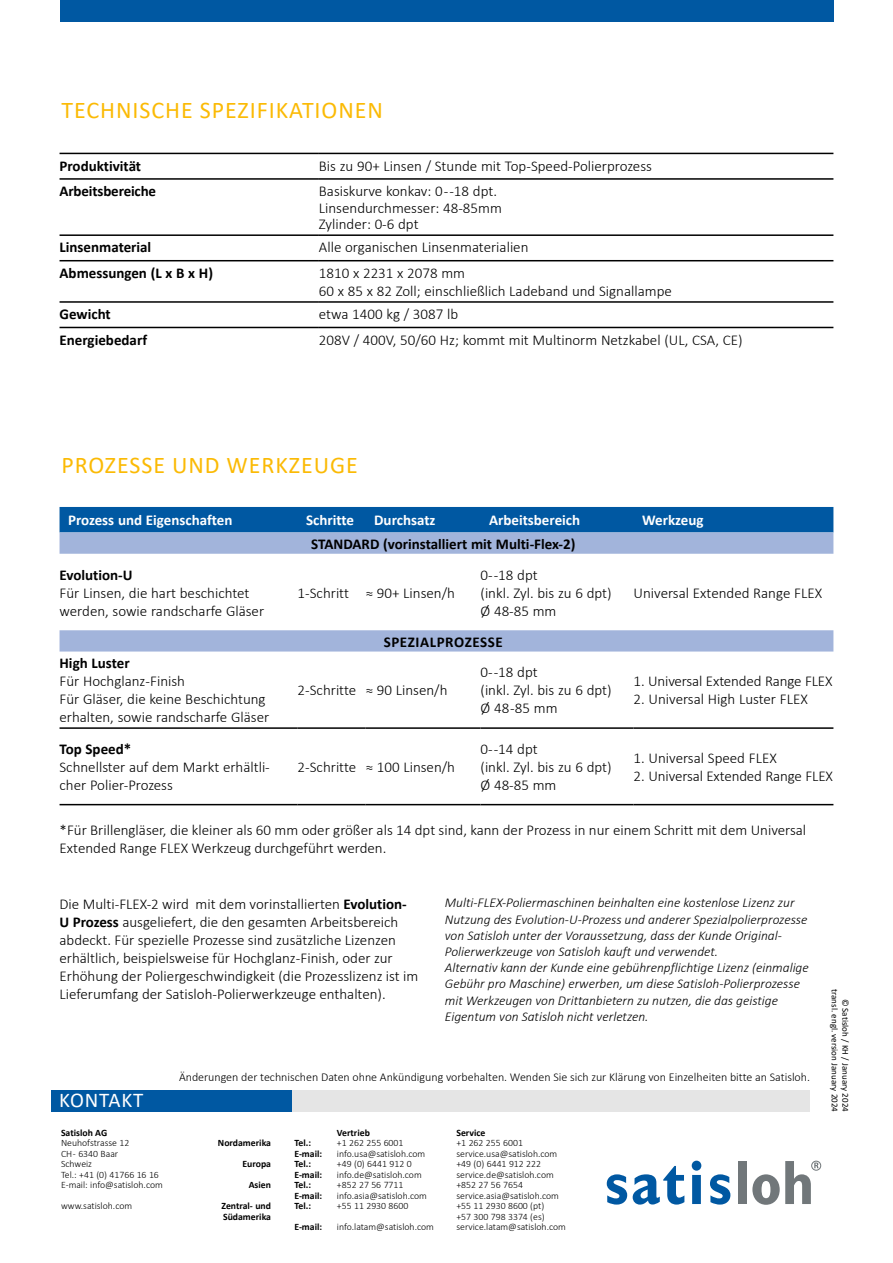
<style>
.page{position:relative;width:893px;height:1263px;background:#fff}
.page>*{position:absolute;margin:0;border:0;box-sizing:border-box;transform-origin:0 0}
.t1{font:24px "Calibri";letter-spacing:.04em;color:#fbba05}
.t2{font:21px "Calibri";letter-spacing:.04em;color:#fff}
.t3{font:300 15px/18px "Calibri";color:#000}
.t4{font:700 15px "Calibri";color:#000}
.t5{font:700 15px "Calibri";color:#fff}
.t6{font:700 15px "Calibri";letter-spacing:.04em;color:#000}
.t7{font:italic 300 13.5px/16.2px "Calibri";color:#000}
.t8{font:300 12px "Calibri";color:#000}
.t9{font:300 9.75px/10.5px "Calibri";color:#000}
.t10{font:700 9.75px/10.5px "Calibri";color:#000}
.t11{font:9px "Calibri";color:#000}
.s1{font-weight:700}
</style>
<div class="page">
<div style="left:60px;top:0;width:773px;height:21px;background:#0058a2"></div>
<div style="left:140px;top:1090px;width:670px;height:21px;background:#e5e5e5"></div>
<svg style="left:607px;top:1174px;width:20px;height:30px"></svg>
<svg style="left:633px;top:1166px;width:51px;height:38px"></svg>
<svg style="left:692px;top:1161px;width:9px;height:43px"></svg>
<svg style="left:710px;top:1174px;width:20px;height:30px"></svg>
<div style="left:738px;top:1161px;width:9px;height:43px;background:#71777a"></div>
<svg style="left:752px;top:1161px;width:67px;height:44px"></svg>
<div style="left:811px;top:1161px;width:10px;height:10px;border:1px solid #71777a;border-radius:50%"></div>
<div style="left:51px;top:1090px;width:241px;height:21px;background:#0058a2"></div>
<div style="left:60px;top:507px;width:773px;height:25px;background:#0058a2"></div>
<svg style="left:60px;top:532px;width:773px;height:119px"></svg>
<hr style="left:60px;top:727px;width:238px;height:2px;background:#000">
<hr style="left:298px;top:727px;width:68px;height:2px;background:#000">
<hr style="left:366px;top:727px;width:114px;height:2px;background:#000">
<hr style="left:480px;top:727px;width:154px;height:2px;background:#000">
<hr style="left:634px;top:727px;width:199px;height:2px;background:#000">
<hr style="left:60px;top:804px;width:238px;height:1px;background:#000">
<hr style="left:298px;top:804px;width:68px;height:1px;background:#000">
<hr style="left:366px;top:804px;width:114px;height:1px;background:#000">
<hr style="left:480px;top:804px;width:154px;height:1px;background:#000">
<hr style="left:634px;top:804px;width:199px;height:1px;background:#000">
<hr style="left:60px;top:153px;width:259px;height:1px;background:#000">
<hr style="left:319px;top:153px;width:514px;height:1px;background:#000">
<hr style="left:60px;top:178px;width:259px;height:2px;background:#000">
<hr style="left:319px;top:178px;width:514px;height:2px;background:#000">
<hr style="left:60px;top:301px;width:259px;height:2px;background:#000">
<hr style="left:319px;top:301px;width:514px;height:2px;background:#000">
<hr style="left:60px;top:327px;width:259px;height:1px;background:#000">
<hr style="left:319px;top:327px;width:514px;height:1px;background:#000">
<hr style="left:60px;top:234px;width:259px;height:2px;background:#000">
<hr style="left:319px;top:234px;width:514px;height:2px;background:#000">
<hr style="left:60px;top:260px;width:259px;height:1px;background:#000">
<hr style="left:319px;top:260px;width:514px;height:1px;background:#000">
<p class="t1" style="left:61px;top:93px;width:323px">TECHNISCHE SPEZIFIKATIONEN</p>
<p class="t4" style="left:60px;top:155px;width:83px">Produktivität</p>
<p class="t3" style="left:319px;top:157px;width:335px">Bis zu 90+ Linsen / Stunde mit Top-Speed-Polierprozess</p>
<p class="t4" style="left:60px;top:181px;width:98px">Arbeitsbereiche</p>
<p class="t3" style="left:319px;top:182px;width:180px">Basiskurve konkav: 0 - -18 dpt.</p>
<p class="t3" style="left:319px;top:199px;width:184px">Linsendurchmesser: 48-85mm</p>
<p class="t3" style="left:319px;top:215px;width:101px">Zylinder: 0-6 dpt</p>
<p class="t4" style="left:60px;top:237px;width:93px">Linsenmaterial</p>
<p class="t3" style="left:319px;top:238px;width:211px">Alle organischen Linsenmaterialien</p>
<p class="t4" style="left:60px;top:262px;width:155px">Abmessungen (L x B x H)</p>
<p class="t3" style="left:319px;top:264px;width:148px">1810 x 2231 x 2078 mm</p>
<p class="t3" style="left:319px;top:282px;width:354px">60 x 85 x 82 Zoll; einschließlich Ladeband und Signallampe</p>
<p class="t4" style="left:60px;top:304px;width:53px">Gewicht</p>
<p class="t3" style="left:319px;top:305px;width:141px">etwa 1400 kg / 3087 lb</p>
<p class="t4" style="left:60px;top:329px;width:89px">Energiebedarf</p>
<p class="t3" style="left:319px;top:331px;width:425px">208V / 400V, 50/60 Hz; kommt mit Multinorm Netzkabel (UL, CSA, CE)</p>
<p class="t1" style="left:61px;top:449px;width:298px">PROZESSE UND WERKZEUGE</p>
<p class="t5" style="left:68px;top:510px;width:166px">Prozess und Eigenschaften</p>
<p class="t5" style="left:306px;top:510px;width:50px">Schritte</p>
<p class="t5" style="left:374px;top:510px;width:63px">Durchsatz</p>
<p class="t5" style="left:489px;top:510px;width:93px">Arbeitsbereich</p>
<p class="t5" style="left:642px;top:510px;width:63px">Werkzeug</p>
<p class="t4" style="left:311px;top:533px;width:266px">STANDARD (vorinstalliert mit Multi-Flex-2)</p>
<p class="t4" style="left:60px;top:564px;width:75px">Evolution-U</p>
<p class="t3" style="left:60px;top:583px;width:206px">Für Linsen, die hart beschichtet werden, sowie randscharfe Gläser</p>
<p class="t3" style="left:298px;top:583px;width:53px">1-Schritt</p>
<p class="t3" style="left:366px;top:583px;width:91px">≈ 90+ Linsen/h</p>
<p class="t3" style="left:480px;top:565px;width:133px">0- -18 dpt<br>(inkl. Zyl. bis zu 6 dpt)</p>
<p class="t3" style="left:480px;top:601px;width:78px">Ø 48-85 mm</p>
<p class="t3" style="left:634px;top:583px;width:190px">Universal Extended Range FLEX</p>
<p class="t4" style="left:60px;top:653px;width:72px">High Luster</p>
<p class="t3" style="left:60px;top:672px;width:127px">Für Hochglanz-Finish</p>
<p class="t3" style="left:60px;top:690px;width:211px">Für Gläser, die keine Beschichtung erhalten, sowie randscharfe Gläser</p>
<p class="t6" style="left:384px;top:631px;width:121px">SPEZIALPROZESSE</p>
<p class="t3" style="left:298px;top:681px;width:60px">2-Schritte</p>
<p class="t3" style="left:366px;top:681px;width:83px">≈ 90 Linsen/h</p>
<p class="t3" style="left:480px;top:663px;width:133px">0- -18 dpt<br>(inkl. Zyl. bis zu 6 dpt)</p>
<p class="t3" style="left:480px;top:699px;width:79px">Ø 48 -85 mm</p>
<p class="t4" style="left:60px;top:738px;width:73px">Top Speed*</p>
<p class="t3" style="left:60px;top:758px;width:212px">Schnellster auf dem Markt erhältli&shy;cher Polier-Prozess</p>
<p class="t3" style="left:298px;top:758px;width:60px">2-Schritte</p>
<p class="t3" style="left:366px;top:758px;width:91px">≈ 100 Linsen/h</p>
<p class="t3" style="left:480px;top:740px;width:133px">0- -14 dpt<br>(inkl. Zyl. bis zu 6 dpt)</p>
<p class="t3" style="left:480px;top:776px;width:78px">Ø 48-85 mm</p>
<p class="t3" style="left:634px;top:672px;width:200px">1. Universal Extended Range FLEX</p>
<p class="t3" style="left:634px;top:690px;width:176px">2. Universal High Luster FLEX</p>
<p class="t3" style="left:634px;top:749px;width:145px">1. Universal Speed FLEX</p>
<p class="t3" style="left:634px;top:767px;width:201px">2. Universal Extended Range FLEX</p>
<p class="t3" style="left:60px;top:821px;width:748px">*Für Brillengläser, die kleiner als 60 mm oder größer als 14 dpt sind, kann der Prozess in nur einem Schritt mit dem Universal<br>Extended Range FLEX Werkzeug durchgeführt werden.</p>
<p class="t3" style="left:60px;top:894px;width:360px">Die Multi-FLEX-2 wird mit dem vorinstallierten <span class="s1">Evolution-U Prozess</span> ausgeliefert, die den gesamten Arbeitsbereich abdeckt. Für spezielle Prozesse sind zusätzliche Lizenzen erhältlich, beispielsweise für Hochglanz-Finish, oder zur Erhöhung der Poliergeschwindigkeit (die Prozesslizenz ist im Lieferumfang der Satisloh-Polierwerkzeuge enthalten).</p>
<p class="t7" style="left:445px;top:895px;width:364px">Multi-FLEX-Poliermaschinen beinhalten eine kostenlose Lizenz zur Nutzung des Evolution-U-Prozess und anderer Spezialpolierprozesse von Satisloh unter der Voraussetzung, dass der Kunde Original-Polierwerkzeuge von Satisloh kauft und verwendet.</p>
<p class="t7" style="left:445px;top:959px;width:365px">Alternativ kann der Kunde eine gebührenpflichtige Lizenz (einmalige Gebühr pro Maschine) erwerben, um diese Satisloh-Polierprozesse mit Werkzeugen von Drittanbietern zu nutzen, die das geistige Eigentum von Satisloh nicht verletzen.</p>
<p class="t2" style="left:59px;top:1086px;width:86px">KONTAKT</p>
<p class="t10" style="left:61px;top:1127px;width:48px">Satisloh AG</p>
<p class="t9" style="left:61px;top:1138px;width:70px">Neuhofstrasse 12</p>
<p class="t9" style="left:61px;top:1148px;width:59px">CH - 6340 Baar</p>
<p class="t9" style="left:61px;top:1159px;width:33px">Schweiz</p>
<p class="t9" style="left:61px;top:1169px;width:99px">Tel.: +41 (0) 41766 16 16</p>
<p class="t9" style="left:61px;top:1180px;width:103px">E-mail: info@satisloh.com</p>
<p class="t9" style="left:61px;top:1201px;width:73px">www.satisloh.com</p>
<p class="t8" style="left:179px;top:1069px;width:633px">Änderungen der technischen Daten ohne Ankündigung vorbehalten. Wenden Sie sich zur Klärung von Einzelheiten bitte an Satisloh.</p>
<p class="t10" style="left:218px;top:1137px;width:55px">Nordamerika</p>
<p class="t10" style="left:242px;top:1158px;width:30px">Europa</p>
<p class="t10" style="left:249px;top:1179px;width:24px">Asien</p>
<p class="t10" style="left:222px;top:1200px;width:51px">Zentral- und<br>Südamerika</p>
<p class="t10" style="left:337px;top:1127px;width:35px">Vertrieb</p>
<p class="t10" style="left:456px;top:1127px;width:31px">Service</p>
<p class="t10" style="left:294px;top:1137px;width:18px">Tel.:</p>
<p class="t9" style="left:337px;top:1137px;width:68px">+1 262 255 6001</p>
<p class="t9" style="left:456px;top:1137px;width:68px">+1 262 255 6001</p>
<p class="t10" style="left:294px;top:1148px;width:29px">E-mail:</p>
<p class="t9" style="left:337px;top:1148px;width:90px">info.usa@satisloh.com</p>
<p class="t9" style="left:456px;top:1148px;width:102px">service.usa@satisloh.com</p>
<p class="t10" style="left:294px;top:1158px;width:18px">Tel.:</p>
<p class="t9" style="left:337px;top:1158px;width:76px">+49 (0) 6441 912 0</p>
<p class="t9" style="left:456px;top:1158px;width:86px">+49 (0) 6441 912 222</p>
<p class="t10" style="left:294px;top:1169px;width:29px">E-mail:</p>
<p class="t9" style="left:337px;top:1169px;width:86px">info.de@satisloh.com</p>
<p class="t9" style="left:456px;top:1169px;width:99px">service.de@satisloh.com</p>
<p class="t10" style="left:294px;top:1179px;width:18px">Tel.:</p>
<p class="t9" style="left:337px;top:1179px;width:68px">+852 27 56 7711</p>
<p class="t9" style="left:456px;top:1179px;width:68px">+852 27 56 7654</p>
<p class="t10" style="left:294px;top:1190px;width:29px">E-mail:</p>
<p class="t9" style="left:337px;top:1190px;width:92px">info.asia@satisloh.com</p>
<p class="t9" style="left:456px;top:1190px;width:104px">service.asia@satisloh.com</p>
<p class="t10" style="left:294px;top:1200px;width:18px">Tel.:</p>
<p class="t9" style="left:337px;top:1200px;width:73px">+55 11 2930 8600</p>
<p class="t9" style="left:456px;top:1200px;width:90px">+55 11 2930 8600 (pt) +57 300 798 3374 (es)</p>
<p class="t10" style="left:294px;top:1221px;width:29px">E-mail:</p>
<p class="t9" style="left:337px;top:1221px;width:98px">info.latam@satisloh.com</p>
<p class="t9" style="left:456px;top:1221px;width:111px">service.latam@satisloh.com</p>
<p class="t11" style="left:841px;top:989px;width:124px;rotate:90deg">transl. engl. version January 2024</p>
<p class="t11" style="left:852px;top:998px;width:115px;rotate:90deg">© Satisloh / KH / January 2024</p>
</div>
